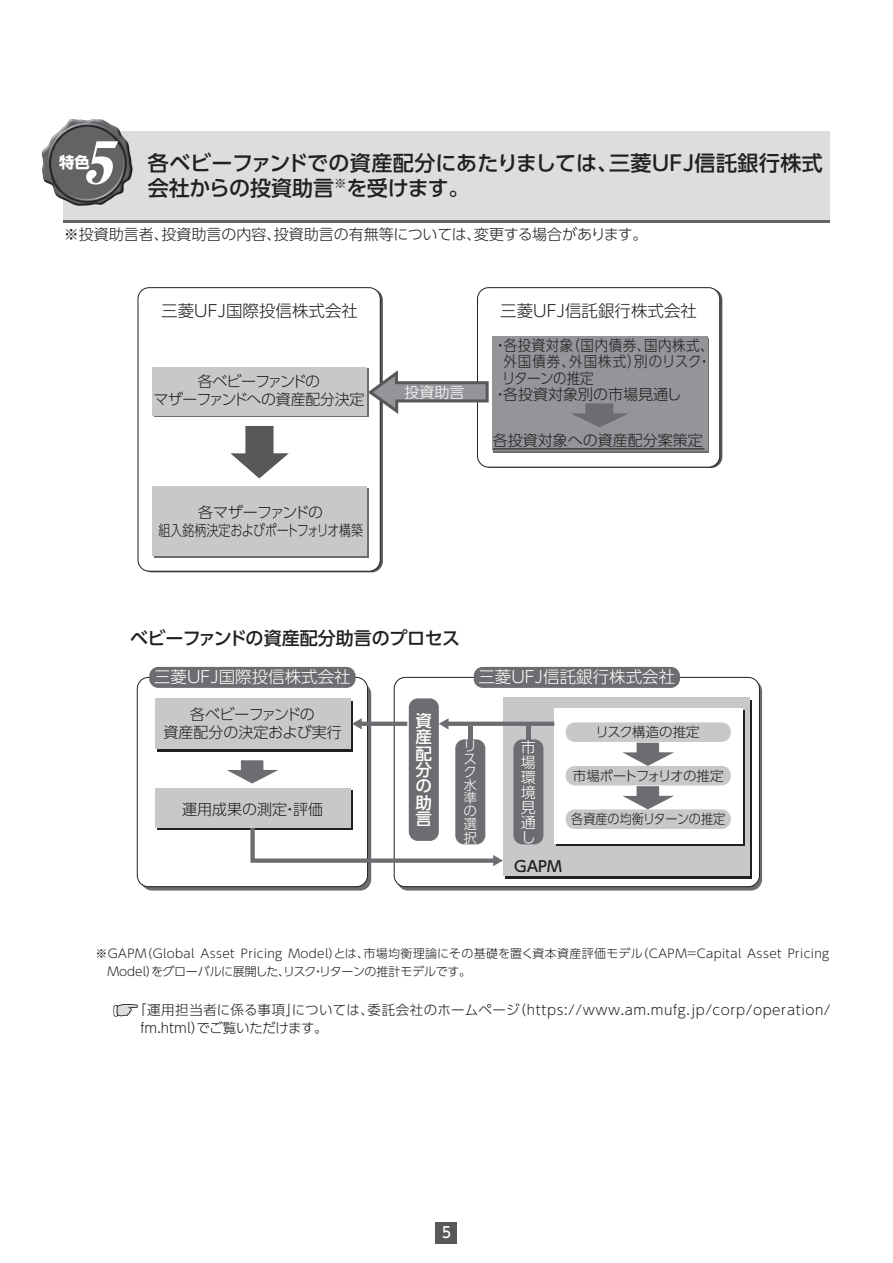
<style>
.page{position:relative;width:893px;height:1263px;background:#fff}
.page>*{position:absolute;margin:0;border:0;box-sizing:border-box;transform-origin:0 0}
.t1{font:italic 58.5px "Midashi Min Pr 5 MA31";color:#fff;scale:1.04 1}
.t2{font:500 21px/25.5px "UD Shin Go Pro";letter-spacing:-.005em;color:#231f20}
.t3{font:500 18px "UD Shin Go Pro";letter-spacing:-.015em;color:#231f20}
.t4{font:300 16.5px "UD Shin Go Pro";color:#231f20}
.t5{font:300 16.5px "UD Shin Go Pro";color:#fff}
.t6{font:500 16.5px/16.4px "UD Shin Go Pro";color:#fff;text-align:justify}
.t7{font:700 15.3px "UD Shin Go Pro";color:#fff}
.t8{font:300 15px/18px "UD Shin Go Pro";color:#231f20;text-align:center}
.t9{font:300 15px/18px "UD Shin Go Pro";letter-spacing:-.03em;color:#231f20;text-align:center}
.t10{font:300 15px/18px "UD Shin Go Pro";letter-spacing:-.055em;color:#231f20;text-align:center}
.t11{font:300 15px "UD Shin Go Pro";letter-spacing:.04em;color:#231f20}
.t12{font:300 15px "UD Shin Go Pro";letter-spacing:.075em;color:#231f20;scale:.9 1}
.t13{font:300 15px/15px "UD Shin Go Pro";color:#fff;text-align:justify}
.t14{font:300 15px "UD Shin Go Pro";letter-spacing:-.03em;color:#231f20;scale:.9 1}
.t15{font:500 15px "UD Shin Go Pro";color:#231f20}
.t16{font:500 15px "UD Shin Go Pro";color:#fff;scale:.9 1}
.t17{font:300 13.5px/18px "UD Shin Go Pro";letter-spacing:.04em;color:#231f20}
.t18{font:300 13.5px "UD Shin Go Pro";color:#231f20;scale:.9 1}
.t19{font:300 13.5px "UD Shin Go Pro";letter-spacing:-.03em;color:#231f20}
.t20{font:300 13.5px/13px "UD Shin Go Pro";color:#fff}
.t21{font:300 13.5px "UD Shin Go Pro";color:#231f20}
.t22{font:300 12px/18px "UD Shin Go Pro";letter-spacing:.03em;color:#231f20}
</style>
<div class="page">
<div style="left:436px;top:1222px;width:21px;height:21px;background:#57585a"></div>
<div style="left:63px;top:131px;width:766px;height:92px;background:#dcdddf"></div>
<hr style="left:63px;top:220px;width:766px;height:3px;background:#636366">
<img style="left:41px;top:119px;width:92px;height:87px">
<div style="left:138px;top:287px;width:243px;height:284px;border:1px solid #231f20;border-radius:11px"></div>
<div style="left:477px;top:287px;width:243px;height:180px;border:1px solid #231f20;border-radius:11px"></div>
<svg style="left:494px;top:338px;width:215px;height:115px"></svg>
<div style="left:492px;top:336px;width:215px;height:115px;background:#939598"></div>
<svg style="left:571px;top:403px;width:58px;height:24px"></svg>
<svg style="left:367px;top:367px;width:122px;height:50px"></svg>
<div style="left:154px;top:369px;width:214px;height:48px;background:#c7c8ca"></div>
<div style="left:154px;top:488px;width:214px;height:69px;background:#c7c8ca"></div>
<div style="left:152px;top:367px;width:215px;height:48px;background:#c7c8ca"></div>
<div style="left:152px;top:486px;width:215px;height:69px;background:#c7c8ca"></div>
<svg style="left:230px;top:426px;width:59px;height:52px"></svg>
<hr style="left:493px;top:448px;width:211px;height:1px;background:#231f20">
<div style="left:141px;top:683px;width:230px;height:207px;background:linear-gradient(to right,#5d5d60,#606164);border-radius:11px"></div>
<div style="left:137px;top:677px;width:231px;height:210px;background:#fff;border-radius:11px"></div>
<div style="left:137px;top:677px;width:231px;height:210px;border:1px solid #231f20;border-radius:11px"></div>
<div style="left:394px;top:677px;width:366px;height:210px;border:1px solid #231f20;border-radius:11px"></div>
<div style="left:506px;top:700px;width:246px;height:178px;background:linear-gradient(to right,#231f20,#231f20)"></div>
<div style="left:503px;top:697px;width:247px;height:178px;background:#c7c8ca"></div>
<svg style="left:556px;top:710px;width:189px;height:135px"></svg>
<div style="left:554px;top:708px;width:189px;height:135px;background:#fff"></div>
<div style="left:157px;top:701px;width:196px;height:51px;background:#231f20"></div>
<div style="left:157px;top:790px;width:196px;height:39px;background:#231f20"></div>
<svg style="left:250px;top:828px;width:253px;height:38px"></svg>
<div style="left:155px;top:698px;width:196px;height:51px;background:#c7c8ca"></div>
<div style="left:155px;top:788px;width:196px;height:40px;background:#c7c8ca"></div>
<svg style="left:352px;top:718px;width:55px;height:11px"></svg>
<div style="left:474px;top:667px;width:206px;height:21px;background:#6c6d70;border-radius:9px"></div>
<div style="left:149px;top:667px;width:207px;height:21px;background:#6c6d70;border-radius:9px"></div>
<div style="left:566px;top:722px;width:165px;height:20px;background:#c7c8ca;border-radius:9px"></div>
<div style="left:566px;top:766px;width:165px;height:19px;background:#c7c8ca;border-radius:9px"></div>
<div style="left:566px;top:809px;width:165px;height:20px;background:#c7c8ca;border-radius:9px"></div>
<svg style="left:439px;top:718px;width:115px;height:11px"></svg>
<hr style="left:468px;top:726px;width:4px;height:13px;background:#6c6d70">
<div style="left:526px;top:726px;width:5px;height:13px;background:#6c6d70"></div>
<div style="left:409px;top:698px;width:30px;height:143px;background:#6c6d70;border-radius:9px"></div>
<div style="left:455px;top:739px;width:30px;height:105px;background:#6c6d70;border-radius:9px"></div>
<div style="left:513px;top:739px;width:30px;height:105px;background:#6c6d70;border-radius:9px"></div>
<svg style="left:227px;top:760px;width:51px;height:23px"></svg>
<svg style="left:623px;top:786px;width:51px;height:23px"></svg>
<svg style="left:622px;top:743px;width:52px;height:23px"></svg>
<svg style="left:113px;top:1004px;width:25px;height:13px"></svg>
<h1 class="t1" style="left:82px;top:117px;width:49px">5</h1>
<h2 class="t2" style="left:148px;top:149px;width:677px">各ベビーファンドでの資産配分にあたりましては、三菱ＵＦＪ信託銀行株式会社からの投資助言<sup>※</sup>を受けます。</h2>
<p class="t8" style="left:64px;top:225px;width:585px">※投資助言者、投資助言の内容、投資助言の有無等については、変更する場合があります。</p>
<p class="t7" style="left:59px;top:150px;width:32px">特色</p>
<h3 class="t4" style="left:161px;top:297px;width:198px">三菱UFJ国際投信株式会社</h3>
<h3 class="t4" style="left:500px;top:297px;width:198px">三菱UFJ信託銀行株式会社</h3>
<p class="t10" style="left:153px;top:372px;width:213px">各ベビーファンドの<br>マザーファンドへの資産配分決定</p>
<p class="t9" style="left:158px;top:503px;width:206px">各マザーファンドの<br>組入銘柄決定およびポートフォリオ構築</p>
<p class="t13" style="left:404px;top:384px;width:61px">投資助言</p>
<p class="t11" style="left:493px;top:333px;width:222px">・各投資対象（国内債券、国内株式、</p>
<p class="t12" style="left:503px;top:349px;width:232px">外国債券、外国株式）別のリスク・</p>
<p class="t14" style="left:502px;top:366px;width:103px">リターンの推定</p>
<p class="t8" style="left:493px;top:385px;width:190px">・各投資対象別の市場見通し</p>
<p class="t8" style="left:493px;top:431px;width:211px">各投資対象への資産配分案策定</p>
<h3 class="t3" style="left:130px;top:624px;width:332px">ベビーファンドの資産配分助言のプロセス</h3>
<h3 class="t5" style="left:154px;top:664px;width:198px">三菱UFJ国際投信株式会社</h3>
<h3 class="t5" style="left:478px;top:664px;width:198px">三菱UFJ信託銀行株式会社</h3>
<p class="t8" style="left:163px;top:705px;width:180px">各ベビーファンドの<br>資産配分の決定および実行</p>
<h3 class="t6" style="left:416px;top:712px;width:18px">資産配分の助言</h3>
<p class="t21" style="left:596px;top:721px;width:106px">リスク構造の推定</p>
<p class="t19" style="left:573px;top:765px;width:152px">市場ポートフォリオの推定</p>
<p class="t18" style="left:571px;top:808px;width:173px">各資産の均衡リターンの推定</p>
<p class="t20" style="left:464px;top:739px;width:15px">リスク水準の選択</p>
<p class="t13" style="left:521px;top:739px;width:16px">市場環境見通し</p>
<p class="t15" style="left:514px;top:854px;width:49px">GAPM</p>
<p class="t8" style="left:182px;top:799px;width:142px">運用成果の測定・評価</p>
<p class="t22" style="left:107px;top:944px;width:723px;text-indent:-12px">※ＧＡＰＭ（Global Asset Pricing Model）とは、市場均衡理論にその基礎を置く資本資産評価モデル（ＣＡＰＭ＝Capital Asset Pricing<br>Model）をグローバルに展開した、リスク・リターンの推計モデルです。</p>
<p class="t17" style="left:140px;top:1000px;width:692px;text-indent:-7px">「運用担当者に係る事項」については、委託会社のホームページ（https://www.am.mufg.jp/corp/operation/ fm.html）でご覧いただけます。</p>
<p class="t16" style="left:442px;top:1220px;width:11px">5</p>
</div>
